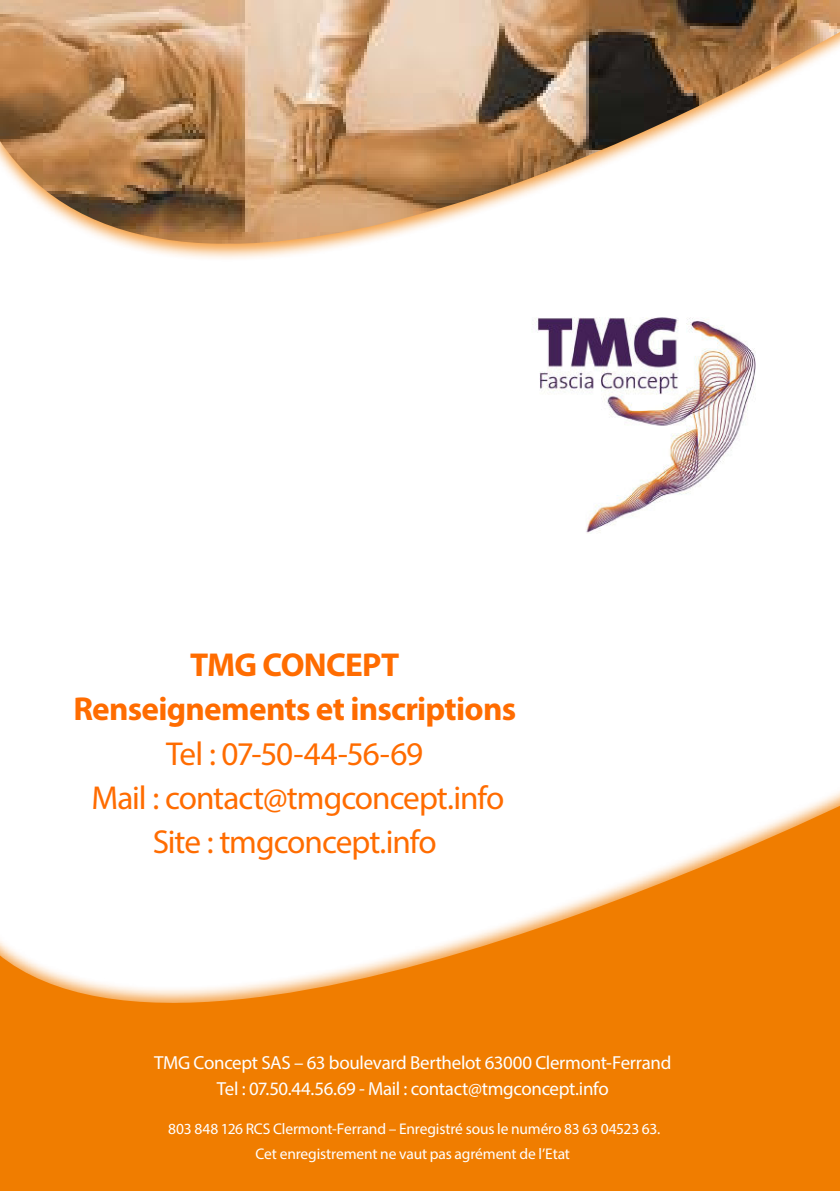
<style>
.page{position:relative;width:840px;height:1191px;background:#fff}
.page>*{position:absolute;margin:0;border:0;box-sizing:border-box;transform-origin:0 0}
.t1{font:33.2px/44.2px "Myriad Pro";letter-spacing:-.03em;color:#ff6c00;text-align:center}
.t2{font:700 33.2px/44.2px "Myriad Pro";letter-spacing:-.025em;color:#ff6c00;text-align:center}
.t3{font:19px/25.8px "Myriad Pro";letter-spacing:-.015em;color:#fff;text-align:center}
.t4{font:15.4px/25.8px "Myriad Pro";letter-spacing:-.01em;color:#fff;text-align:center}
</style>
<div class="page">
<svg style="left:0;top:792px;width:839px;height:399px;fill:#f07d00"></svg>
<img style="left:532px;top:317px;width:224px;height:217px">
<div style="left:0;top:0;width:839px;height:262px;background:#f07d00;opacity:.75"></div>
<img style="left:0;top:0;width:839px;height:245px">
<h1 class="t2" style="left:73px;top:645px;width:444px">TMG CONCEPT<br>Renseignements et inscriptions</h1>
<h1 class="t1" style="left:91px;top:734px;width:414px">Tel : 07-50-44-56-69<br>Mail : contact@tmgconcept.info<br>Site : tmgconcept.info</h1>
<p class="t3" style="left:154px;top:1051px;width:518px">TMG Concept SAS – 63 boulevard Berthelot 63000 Clermont-Ferrand<br>Tel : 07.50.44.56.69 - Mail : contact@tmgconcept.info</p>
<p class="t4" style="left:168px;top:1116px;width:493px">803 848 126 RCS Clermont-Ferrand – Enregistré sous le numéro 83 63 04523 63.<br>Cet enregistrement ne vaut pas agrément de l’Etat</p>
</div>
